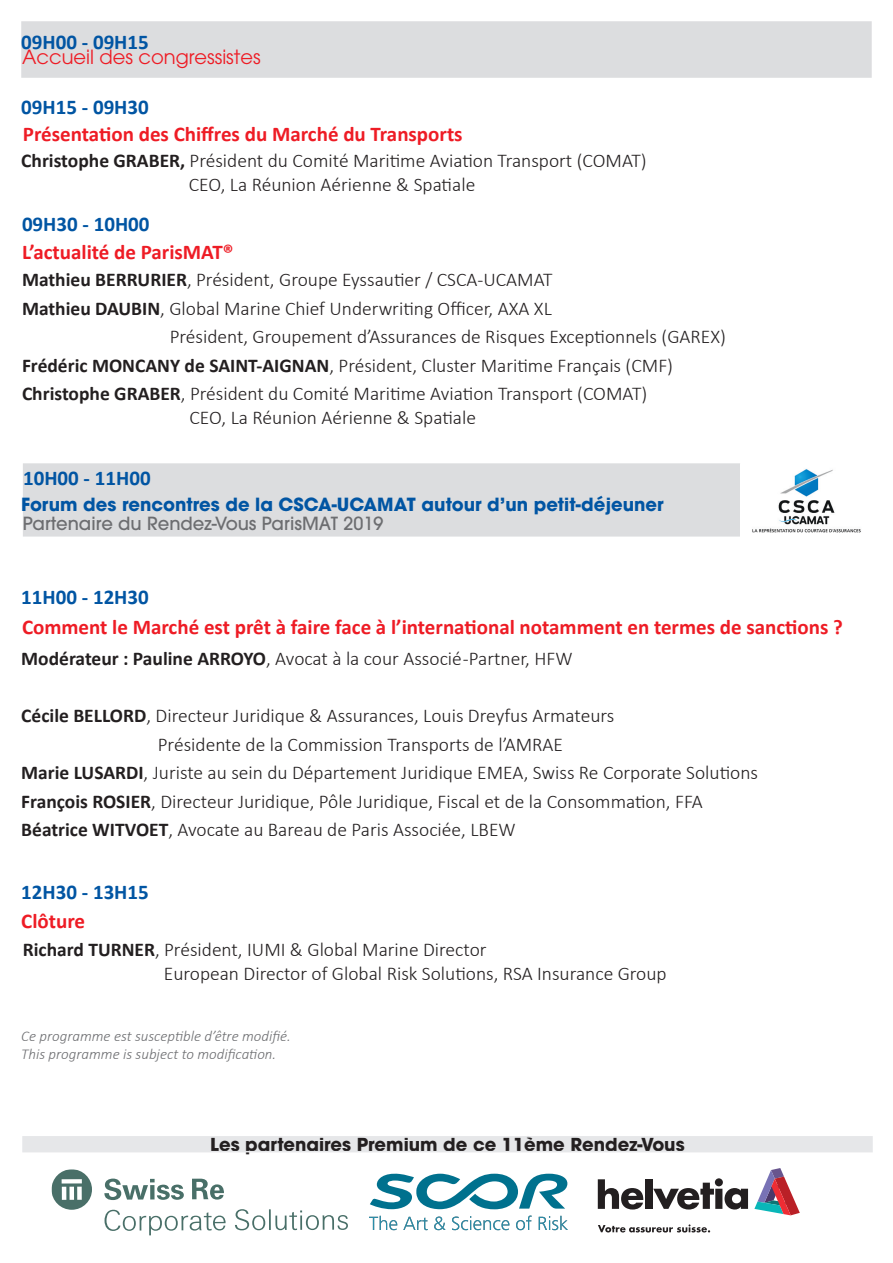
<style>
.page{position:relative;width:893px;height:1263px;background:#fff}
.page>*{position:absolute;margin:0;border:0;box-sizing:border-box;transform-origin:0 0}
.t1{font:700 21px "Calibri";color:#ee1c25}
.t2{font:700 21px "Calibri";color:#0155a3}
.t3{font:300 19.5px "Calibri";color:#231f20}
.t4{font:19.5px "ITC Avant Garde Pro";color:#ee1c25}
.t5{font:700 18px "ITC Avant Garde Pro";color:#0155a3}
.t6{font:700 18px "ITC Avant Garde Pro";color:#231f20}
.t7{font:500 18px "ITC Avant Garde Pro";color:#6c6d70}
.t8{font:italic 300 15px "Calibri";color:#6c6d70}
.s1{font-weight:700}
</style>
<div class="page">
<div style="left:21px;top:21px;width:851px;height:57px;background:#dcdddf"></div>
<div style="left:23px;top:463px;width:717px;height:74px;background:#dcdddf;border:2px solid #dcdddf"></div>
<svg style="left:51px;top:1169px;width:41px;height:41px"></svg>
<svg style="left:104px;top:1178px;width:80px;height:22px"></svg>
<svg style="left:192px;top:1178px;width:32px;height:21px"></svg>
<svg style="left:104px;top:1210px;width:122px;height:25px"></svg>
<svg style="left:235px;top:1209px;width:30px;height:21px"></svg>
<hr style="left:269px;top:1209px;width:2px;height:21px;background:#496f68">
<svg style="left:275px;top:1210px;width:73px;height:20px"></svg>
<svg style="left:370px;top:1174px;width:197px;height:35px"></svg>
<img style="left:369px;top:1215px;width:199px;height:15px">
<svg style="left:598px;top:1179px;width:45px;height:30px"></svg>
<div style="left:645px;top:1179px;width:7px;height:30px;background:#231f20"></div>
<svg style="left:653px;top:1178px;width:95px;height:31px"></svg>
<svg style="left:754px;top:1168px;width:46px;height:47px"></svg>
<svg style="left:598px;top:1224px;width:112px;height:8px"></svg>
<div style="left:23px;top:1137px;width:849px;height:15px;background:#e6e7e9"></div>
<div style="left:22px;top:1136px;width:851px;height:16px;border:2px solid #e6e7e9"></div>
<img style="left:752px;top:469px;width:109px;height:64px">
<p class="t2" style="left:21px;top:27px;width:129px">09H00 - 09H15</p>
<p class="t4" style="left:22px;top:45px;width:240px">Accueil des congressistes</p>
<p class="t2" style="left:21px;top:92px;width:129px">09H15 - 09H30</p>
<p class="t1" style="left:23px;top:119px;width:441px">Présentation des Chiffres du Marché du Transports</p>
<p class="t3" style="left:21px;top:149px;width:627px"><span class="s1">Christophe GRABER,</span> Président du Comité Maritime Aviation Transport (COMAT)</p>
<p class="t3" style="left:189px;top:172px;width:288px">CEO, La Réunion Aérienne &amp; Spatiale</p>
<p class="t2" style="left:22px;top:209px;width:129px">09H30 - 10H00</p>
<p class="t1" style="left:22px;top:237px;width:213px">L’actualité de ParisMAT®</p>
<p class="t3" style="left:22px;top:268px;width:532px"><span class="s1">Mathieu BERRURIER</span>, Président, Groupe Eyssautier / CSCA-UCAMAT</p>
<p class="t3" style="left:22px;top:296px;width:531px"><span class="s1">Mathieu DAUBIN</span>, Global Marine Chief Underwriting Officer, AXA XL</p>
<p class="t3" style="left:170px;top:325px;width:558px">Président, Groupement d’Assurances de Risques Exceptionnels (GAREX)</p>
<p class="t3" style="left:22px;top:353px;width:653px"><span class="s1">Frédéric MONCANY de SAINT-AIGNAN</span>, Président, Cluster Maritime Français (CMF)</p>
<p class="t3" style="left:22px;top:382px;width:627px"><span class="s1">Christophe GRABER</span>, Président du Comité Maritime Aviation Transport (COMAT)</p>
<p class="t3" style="left:189px;top:405px;width:288px">CEO, La Réunion Aérienne &amp; Spatiale</p>
<p class="t2" style="left:23px;top:463px;width:129px">10H00 - 11H00</p>
<p class="t5" style="left:21px;top:492px;width:644px">Forum des rencontres de la CSCA-UCAMAT autour d’un petit-déjeuner</p>
<p class="t7" style="left:23px;top:512px;width:362px">Partenaire du Rendez-Vous ParisMAT 2019</p>
<p class="t2" style="left:21px;top:583px;width:129px">11H00 - 12H30</p>
<p class="t1" style="left:22px;top:613px;width:822px">Comment le Marché est prêt à faire face à l’international notamment en termes de sanctions ?</p>
<p class="t3" style="left:21px;top:647px;width:553px"><span class="s1">Modérateur : Pauline ARROYO</span>, Avocat à la cour Associé -Partner, HFW</p>
<p class="t3" style="left:21px;top:704px;width:595px"><span class="s1">Cécile BELLORD</span>, Directeur Juridique &amp; Assurances, Louis Dreyfus Armateurs</p>
<p class="t3" style="left:158px;top:732px;width:407px">Présidente de la Commission Transports de l’AMRAE</p>
<p class="t3" style="left:21px;top:761px;width:738px"><span class="s1">Marie LUSARDI</span>, Juriste au sein du Département Juridique EMEA, Swiss Re Corporate Solutions</p>
<p class="t3" style="left:21px;top:789px;width:683px"><span class="s1">François ROSIER</span>, Directeur Juridique, Pôle Juridique, Fiscal et de la Consommation, FFA</p>
<p class="t3" style="left:21px;top:818px;width:496px"><span class="s1">Béatrice WITVOET</span>, Avocate au Bareau de Paris Associée, LBEW</p>
<p class="t2" style="left:21px;top:877px;width:129px">12H30 - 13H15</p>
<p class="t1" style="left:21px;top:906px;width:65px">Clôture</p>
<p class="t3" style="left:23px;top:937px;width:465px"><span class="s1">Richard TURNER</span>, Président, IUMI &amp; Global Marine Director</p>
<p class="t3" style="left:164px;top:961px;width:504px">European Director of Global Risk Solutions, RSA Insurance Group</p>
<p class="t8" style="left:21px;top:1026px;width:271px">Ce programme est susceptible d’être modifié.</p>
<p class="t8" style="left:21px;top:1044px;width:256px">This programme is subject to modification.</p>
<p class="t6" style="left:210px;top:1132px;width:476px">Les partenaires Premium de ce 11ème Rendez-Vous</p>
</div>
